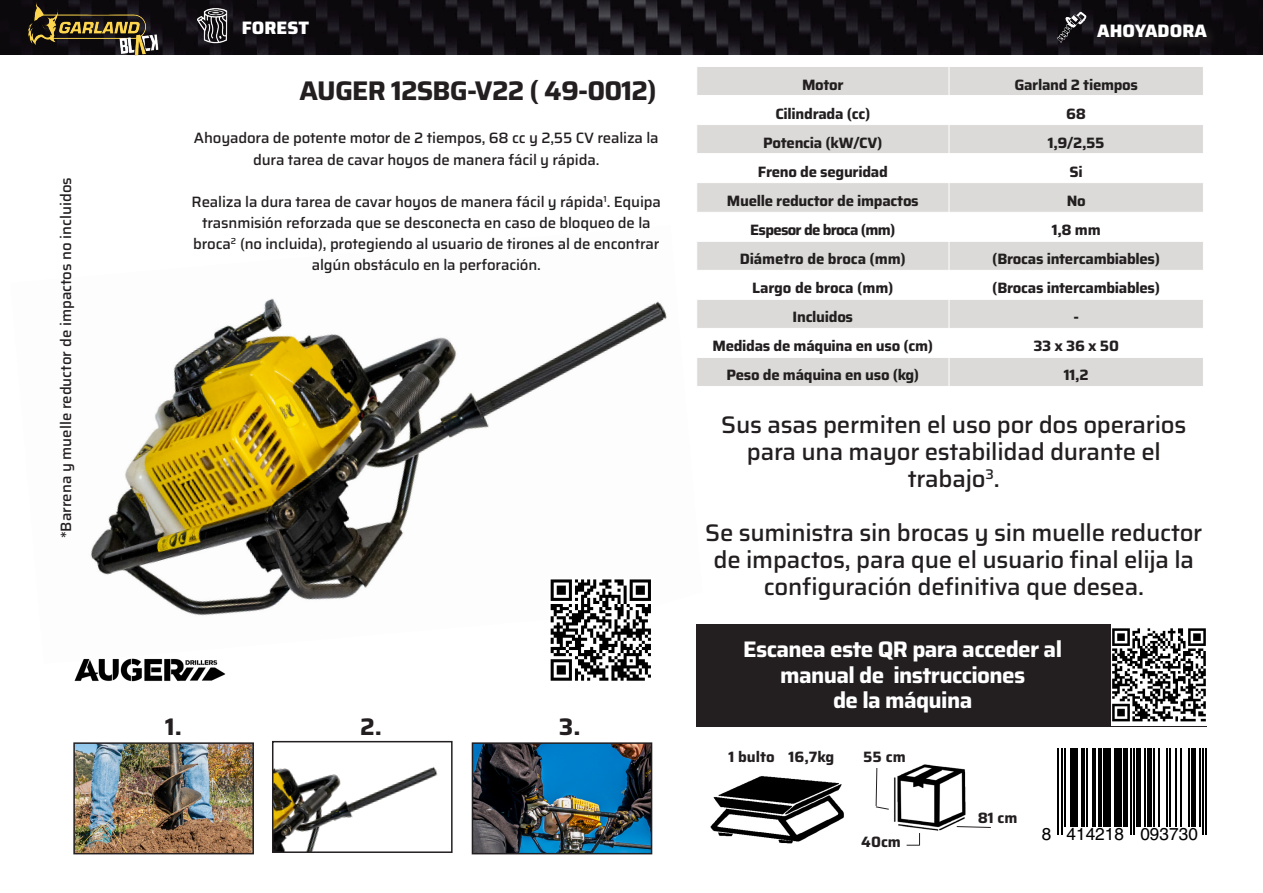
<style>
.page{position:relative;width:1263px;height:893px;background:#fff}
.page>*{position:absolute;margin:0;border:0;box-sizing:border-box;transform-origin:0 0}
.t1{font:700 27px "Saira";letter-spacing:-.03em;color:#231f20}
.t2{font:500 24px/27px "Saira";letter-spacing:-.01em;color:#231f20;text-align:center}
.t3{font:700 24px "Saira";color:#231f20}
.t4{font:700 22.5px "Saira";letter-spacing:-.03em;color:#fff}
.t5{font:800 18px "Saira";color:#fff}
.t6{font:17.25px "Helvetica";color:#000}
.t7{font:500 15px/21px "Saira";letter-spacing:-.01em;color:#231f20;text-align:center}
.t8{font:700 15px "Saira";letter-spacing:-.02em;color:#231f20}
.t9{font:700 15px "Saira";letter-spacing:-.05em;color:#231f20}
</style>
<div class="page">
<img style="left:275px;top:766px;width:163px;height:84px">
<div style="left:272px;top:741px;width:181px;height:112px;border:2px solid #231f20"></div>
<svg style="left:1062px;top:748px;width:139px;height:87px"></svg>
<hr style="left:1057px;top:748px;width:2px;height:79px;background:#000">
<hr style="left:1061px;top:748px;width:1px;height:79px;background:#000">
<hr style="left:1064px;top:748px;width:1px;height:79px;background:#000">
<hr style="left:1070px;top:748px;width:3px;height:79px;background:#000">
<hr style="left:1075px;top:748px;width:3px;height:79px;background:#000">
<hr style="left:1081px;top:748px;width:3px;height:79px;background:#000">
<hr style="left:1086px;top:748px;width:1px;height:79px;background:#000">
<hr style="left:1092px;top:748px;width:3px;height:79px;background:#000">
<hr style="left:1098px;top:748px;width:3px;height:79px;background:#000">
<hr style="left:1103px;top:748px;width:3px;height:79px;background:#000">
<hr style="left:1108px;top:748px;width:3px;height:79px;background:#000">
<hr style="left:1114px;top:748px;width:3px;height:79px;background:#000">
<hr style="left:1119px;top:748px;width:3px;height:79px;background:#000">
<div style="left:1123px;top:748px;width:5px;height:79px;background:#000"></div>
<hr style="left:1130px;top:748px;width:1px;height:79px;background:#000">
<hr style="left:1133px;top:748px;width:1px;height:79px;background:#000">
<div style="left:1136px;top:748px;width:5px;height:79px;background:#000"></div>
<hr style="left:1144px;top:748px;width:1px;height:79px;background:#000">
<div style="left:1147px;top:748px;width:5px;height:79px;background:#000"></div>
<hr style="left:1153px;top:748px;width:2px;height:79px;background:#000">
<hr style="left:1158px;top:748px;width:2px;height:79px;background:#000">
<hr style="left:1166px;top:748px;width:1px;height:79px;background:#000">
<hr style="left:1169px;top:748px;width:2px;height:79px;background:#000">
<hr style="left:1175px;top:748px;width:2px;height:79px;background:#000">
<hr style="left:1180px;top:748px;width:2px;height:79px;background:#000">
<hr style="left:1188px;top:748px;width:1px;height:79px;background:#000">
<div style="left:1191px;top:748px;width:5px;height:79px;background:#000"></div>
<hr style="left:1199px;top:748px;width:1px;height:79px;background:#000">
<hr style="left:1202px;top:748px;width:2px;height:79px;background:#000">
<hr style="left:1205px;top:748px;width:2px;height:79px;background:#000">
<svg style="left:1057px;top:827px;width:5px;height:8px"></svg>
<svg style="left:1130px;top:827px;width:4px;height:8px"></svg>
<svg style="left:1202px;top:827px;width:5px;height:8px"></svg>
<img style="left:710px;top:776px;width:134px;height:68px">
<img style="left:894px;top:764px;width:72px;height:81px">
<img style="left:0;top:0;width:1263px;height:54px">
<svg style="left:875px;top:768px;width:14px;height:42px"></svg>
<svg style="left:907px;top:833px;width:13px;height:13px"></svg>
<svg style="left:956px;top:826px;width:35px;height:2px"></svg>
<img style="left:195px;top:6px;width:38px;height:39px">
<img style="left:23px;top:0;width:141px;height:56px">
<div style="left:1097px;top:23px;width:122px;height:27px;background:#231f20;opacity:.95"></div>
<img style="left:1054px;top:10px;width:35px;height:33px">
<img style="left:91px;top:298px;width:576px;height:318px">
<svg style="left:697px;top:67px;width:506px;height:319px;fill:#dbdad8"></svg>
<hr style="left:696px;top:95px;width:253px;height:1px;background:#fff">
<hr style="left:949px;top:95px;width:254px;height:1px;background:#fff">
<hr style="left:696px;top:124px;width:253px;height:1px;background:#fff">
<hr style="left:696px;top:153px;width:253px;height:1px;background:#fff">
<hr style="left:949px;top:124px;width:254px;height:1px;background:#fff">
<hr style="left:949px;top:153px;width:254px;height:1px;background:#fff">
<hr style="left:696px;top:182px;width:253px;height:1px;background:#fff">
<hr style="left:696px;top:212px;width:253px;height:1px;background:#fff">
<hr style="left:949px;top:182px;width:254px;height:1px;background:#fff">
<hr style="left:949px;top:212px;width:254px;height:1px;background:#fff">
<hr style="left:696px;top:241px;width:253px;height:1px;background:#fff">
<hr style="left:696px;top:270px;width:253px;height:1px;background:#fff">
<hr style="left:949px;top:241px;width:254px;height:1px;background:#fff">
<hr style="left:949px;top:270px;width:254px;height:1px;background:#fff">
<hr style="left:696px;top:299px;width:253px;height:1px;background:#fff">
<hr style="left:696px;top:328px;width:253px;height:1px;background:#fff">
<hr style="left:949px;top:299px;width:254px;height:1px;background:#fff">
<hr style="left:949px;top:328px;width:254px;height:1px;background:#fff">
<hr style="left:696px;top:357px;width:253px;height:1px;background:#fff">
<svg style="left:949px;top:67px;width:1px;height:319px"></svg>
<hr style="left:949px;top:357px;width:254px;height:1px;background:#fff">
<div style="left:696px;top:624px;width:511px;height:102px;background:#231f20"></div>
<img style="left:1111px;top:625px;width:96px;height:101px">
<img style="left:76px;top:745px;width:175px;height:106px">
<div style="left:73px;top:742px;width:181px;height:112px;border:2px solid #231f20"></div>
<img style="left:475px;top:745px;width:174px;height:106px">
<div style="left:472px;top:742px;width:180px;height:112px;border:2px solid #231f20"></div>
<img style="left:74px;top:658px;width:152px;height:24px">
<img style="left:550px;top:578px;width:102px;height:103px">
<p class="t7" style="left:55px;top:538px;width:363px;rotate:-90deg">*Barrena y muelle reductor de impactos no incluidos</p>
<p class="t5" style="left:242px;top:13px;width:69px">FOREST</p>
<p class="t5" style="left:1097px;top:16px;width:111px">AHOYADORA</p>
<p class="t1" style="left:299px;top:69px;width:359px">AUGER 12SBG-V22 ( 49-0012)</p>
<p class="t7" style="left:194px;top:127px;width:466px;line-height:21.6px">Ahoyadora de potente motor de 2 tiempos, 68 cc y 2,55 CV realiza la dura tarea de cavar hoyos de manera fácil y rápida.</p>
<p class="t7" style="left:192px;top:191px;width:471px">Realiza la dura tarea de cavar hoyos de manera fácil y rápida<sup>1</sup>. Equipa trasnmisión reforzada que se desconecta en caso de bloqueo de la</p>
<p class="t7" style="left:193px;top:233px;width:468px">broca<sup>2</sup> (no incluida), protegiendo al usuario de tirones al de encontrar algún obstáculo en la perforación.</p>
<p class="t3" style="left:165px;top:707px;width:18px">1.</p>
<p class="t3" style="left:360px;top:707px;width:23px">2.</p>
<p class="t3" style="left:559px;top:707px;width:23px">3.</p>
<p class="t8" style="left:802px;top:72px;width:43px">Motor</p>
<p class="t8" style="left:1014px;top:72px;width:125px">Garland 2 tiempos</p>
<p class="t8" style="left:775px;top:101px;width:96px">Cilindrada (cc)</p>
<p class="t8" style="left:1066px;top:101px;width:21px">68</p>
<p class="t8" style="left:763px;top:130px;width:121px">Potencia (kW/CV)</p>
<p class="t8" style="left:1048px;top:130px;width:58px">1,9/2,55</p>
<p class="t8" style="left:758px;top:159px;width:132px">Freno de seguridad</p>
<p class="t8" style="left:1069px;top:159px;width:15px">Si</p>
<p class="t8" style="left:727px;top:188px;width:193px">Muelle reductor de impactos</p>
<p class="t8" style="left:1067px;top:188px;width:21px">No</p>
<p class="t9" style="left:750px;top:218px;width:147px">Espesor de broca (mm)</p>
<p class="t8" style="left:1052px;top:218px;width:51px">1,8 mm</p>
<p class="t8" style="left:740px;top:247px;width:168px">Diámetro de broca (mm)</p>
<p class="t8" style="left:992px;top:247px;width:169px">(Brocas intercambiables)</p>
<p class="t8" style="left:752px;top:276px;width:143px">Largo de broca (mm)</p>
<p class="t8" style="left:992px;top:276px;width:169px">(Brocas intercambiables)</p>
<p class="t8" style="left:793px;top:305px;width:62px">Incluidos</p>
<p class="t8" style="left:1073px;top:305px;width:7px">-</p>
<p class="t8" style="left:712px;top:334px;width:222px">Medidas de máquina en uso (cm)</p>
<p class="t8" style="left:1033px;top:334px;width:87px">33 x 36 x 50</p>
<p class="t8" style="left:726px;top:363px;width:194px">Peso de máquina en uso (kg)</p>
<p class="t8" style="left:1064px;top:363px;width:26px">11,2</p>
<p class="t2" style="left:721px;top:410px;width:467px">Sus asas permiten el uso por dos operarios para una mayor estabilidad durante el</p>
<p class="t2" style="left:908px;top:464px;width:93px">trabajo<sup>3</sup>.</p>
<p class="t2" style="left:705px;top:518px;width:498px">Se suministra sin brocas y sin muelle reductor de impactos, para que el usuario final elija la configuración definitiva que desea.</p>
<p class="t4" style="left:743px;top:631px;width:320px">Escanea este QR para acceder al</p>
<p class="t4" style="left:780px;top:656px;width:247px">manual de instrucciones</p>
<p class="t4" style="left:833px;top:682px;width:141px">de la máquina</p>
<p class="t8" style="left:728px;top:744px;width:48px">1 bulto</p>
<p class="t8" style="left:863px;top:744px;width:44px">55 cm</p>
<p class="t8" style="left:788px;top:744px;width:47px">16,7kg</p>
<p class="t8" style="left:861px;top:830px;width:41px">40cm</p>
<p class="t8" style="left:978px;top:806px;width:41px">81 cm</p>
<p class="t6" style="left:1042px;top:821px;width:158px">8 414218 093730</p>
</div>
